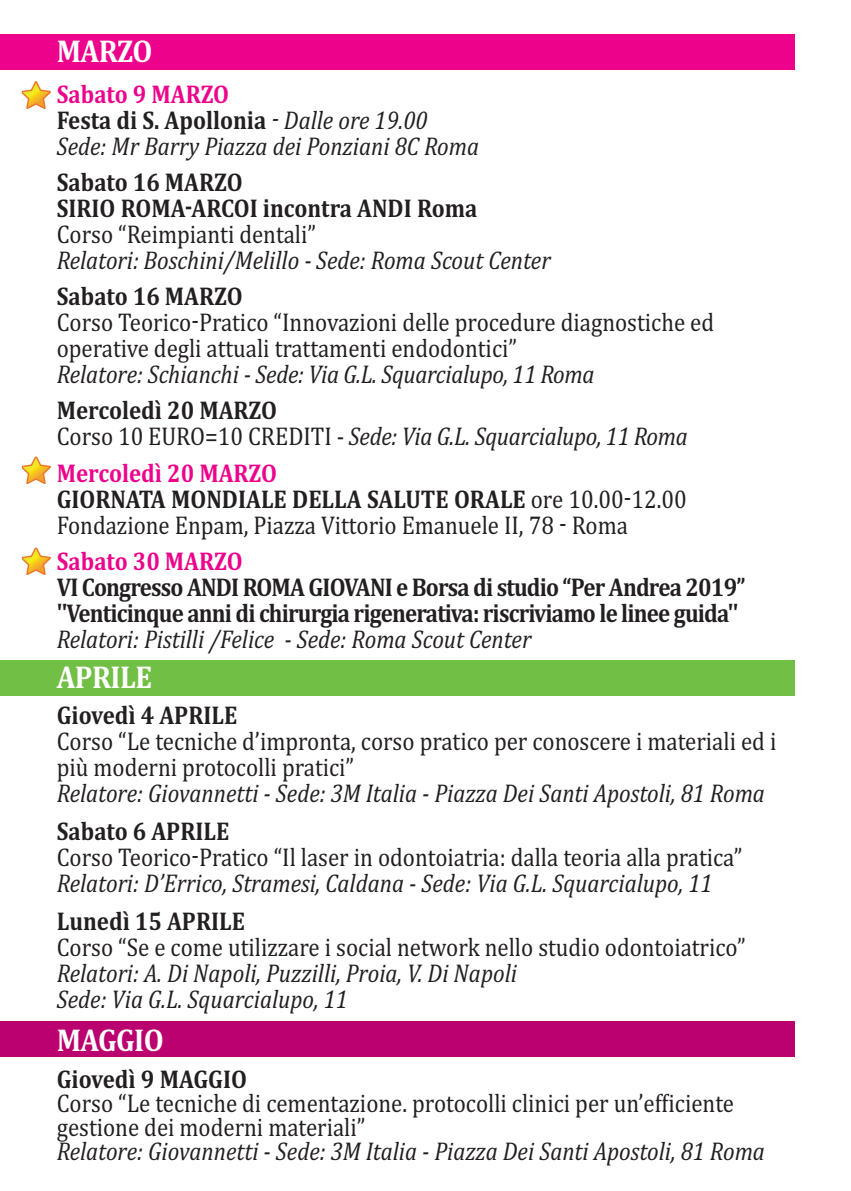
<style>
.page{position:relative;width:851px;height:1191px;background:#fff}
.page>*{position:absolute;margin:0;border:0;box-sizing:border-box;transform-origin:0 0}
.t1{font:700 32px "Cambria";letter-spacing:-.02em;color:#fff;scale:.9 1}
.t2{font:italic 26px/26px "Cambria";color:#231f20;scale:.88 1}
.t3{font:26px/26px "Cambria";color:#231f20;scale:.88 1}
.t4{font:700 26px/26px "Cambria";letter-spacing:-.035em;color:#231f20;scale:.88 1}
.t5{font:700 26px/26px "Cambria";color:#231f20;scale:.88 1}
.t6{font:700 26px "Cambria";color:#ed028c;scale:.88 1}
.s1{font-weight:700;font-style:normal;color:#ed028c}
.s2{font-weight:700;font-style:normal}
.s3{font-style:normal}
.s4{font-weight:700;color:#ed028c}
.s5{font-weight:700}
</style>
<div class="page">
<div style="left:0;top:34px;width:794px;height:35px;background:#ed028c"></div>
<div style="left:0;top:660px;width:794px;height:35px;background:#71bf44"></div>
<img style="left:22px;top:81px;width:28px;height:27px">
<img style="left:22px;top:457px;width:28px;height:27px">
<img style="left:22px;top:548px;width:28px;height:27px">
<div style="left:0;top:1021px;width:794px;height:35px;background:#bb016f"></div>
<p class="t1" style="left:57px;top:32px;width:108px">MARZO</p>
<p class="t2" style="left:57px;top:81px;width:481px"><span class="s1">Sabato 9 MARZO<br></span><span class="s2">Festa di S. Apollonia</span> - Dalle ore 19.00<br>Sede: Mr Barry Piazza dei Ponziani 8C Roma</p>
<p class="t5" style="left:57px;top:169px;width:479px">Sabato 16 MARZO<br>SIRIO ROMA-ARCOI incontra ANDI Roma</p>
<p class="t3" style="left:57px;top:221px;width:296px">Corso “Reimpianti dentali”</p>
<p class="t2" style="left:57px;top:247px;width:562px">Relatori: Boschini/Melillo - Sede: Roma Scout Center</p>
<p class="t5" style="left:57px;top:283px;width:213px">Sabato 16 MARZO</p>
<p class="t3" style="left:57px;top:309px;width:748px">Corso Teorico-Pratico “Innovazioni delle procedure diagnostiche ed operative degli attuali trattamenti endodontici”</p>
<p class="t2" style="left:57px;top:361px;width:612px">Relatore: Schianchi - Sede: Via G.L. Squarcialupo, 11 Roma</p>
<p class="t2" style="left:57px;top:397px;width:718px"><span class="s2">Mercoledì 20 MARZO<br></span><span class="s3">Corso 10 EURO=10 CREDITI -</span> Sede: Via G.L. Squarcialupo, 11 Roma</p>
<p class="t3" style="left:57px;top:459px;width:717px"><span class="s4">Mercoledì 20 MARZO<br></span><span class="s5">GIORNATA MONDIALE DELLA SALUTE ORALE</span> ore 10.00-12.00<br>Fondazione Enpam, Piazza Vittorio Emanuele II, 78 - Roma</p>
<p class="t6" style="left:57px;top:545px;width:213px">Sabato 30 MARZO</p>
<p class="t4" style="left:57px;top:573px;width:784px">VI Congresso ANDI ROMA GIOVANI e Borsa di studio “Per Andrea 2019” ''Venticinque anni di chirurgia rigenerativa: riscriviamo le linee guida''</p>
<p class="t2" style="left:57px;top:625px;width:541px">Relatori: Pistilli /Felice - Sede: Roma Scout Center</p>
<p class="t1" style="left:57px;top:658px;width:107px">APRILE</p>
<p class="t5" style="left:57px;top:701px;width:207px">Giovedì 4 APRILE</p>
<p class="t3" style="left:57px;top:727px;width:819px">Corso “Le tecniche d’impronta, corso pratico per conoscere i materiali ed i più moderni protocolli pratici”</p>
<p class="t2" style="left:57px;top:779px;width:806px">Relatore: Giovannetti - Sede: 3M Italia - Piazza Dei Santi Apostoli, 81 Roma</p>
<p class="t5" style="left:57px;top:817px;width:198px">Sabato 6 APRILE</p>
<p class="t3" style="left:57px;top:843px;width:780px">Corso Teorico-Pratico “Il laser in odontoiatria: dalla teoria alla pratica”</p>
<p class="t2" style="left:57px;top:869px;width:746px">Relatori: D’Errico, Stramesi, Caldana - Sede: Via G.L. Squarcialupo, 11</p>
<p class="t5" style="left:57px;top:907px;width:215px">Lunedì 15 APRILE</p>
<p class="t3" style="left:57px;top:933px;width:784px">Corso “Se e come utilizzare i social network nello studio odontoiatrico”</p>
<p class="t2" style="left:57px;top:959px;width:524px">Relatori: A. Di Napoli, Puzzilli, Proia, V. Di Napoli<br>Sede: Via G.L. Squarcialupo, 11</p>
<p class="t1" style="left:57px;top:1021px;width:120px">MAGGIO</p>
<p class="t5" style="left:57px;top:1066px;width:218px">Giovedì 9 MAGGIO</p>
<p class="t3" style="left:57px;top:1091px;width:771px;line-height:24px">Corso “Le tecniche di cementazione. protocolli clinici per un’efficiente gestione dei moderni materiali”</p>
<p class="t2" style="left:57px;top:1138px;width:806px">Relatore: Giovannetti - Sede: 3M Italia - Piazza Dei Santi Apostoli, 81 Roma</p>
</div>
